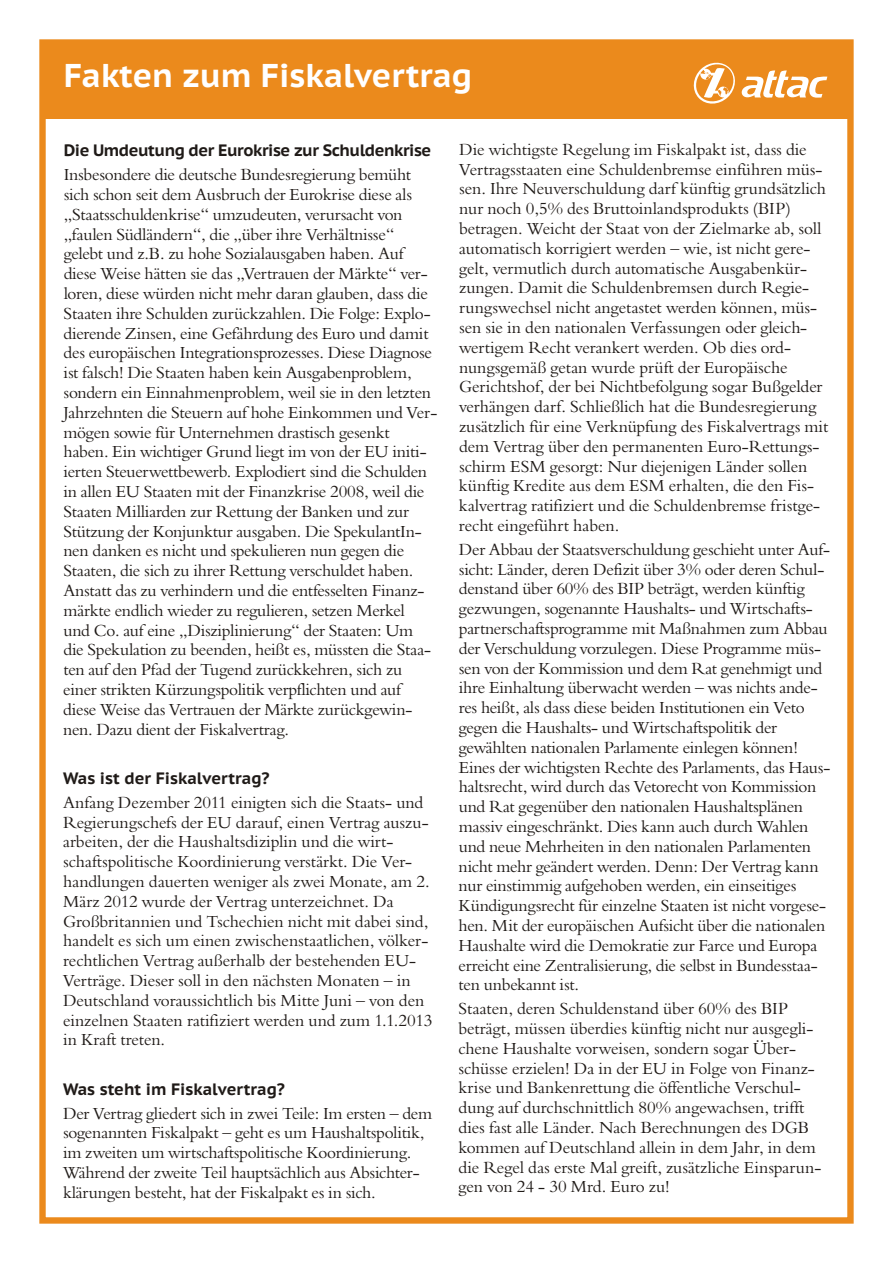
<style>
.page{position:relative;width:893px;height:1263px;background:#fff}
.page>*{position:absolute;margin:0;border:0;box-sizing:border-box;transform-origin:0 0}
.t1{font:33px "Attac Serifenlos Caption,Bold";color:#fff}
.t2{font:16.5px/19.8px "Bergamo Std";letter-spacing:-.015em;color:#1f1a17}
.t3{font:16.5px "Attac Serifenlos Caption,Bold";color:#1f1a17}
.t4{font:16.5px "Attac Serifenlos Caption,Bold";letter-spacing:-.03em;color:#1f1a17}
</style>
<div class="page">
<div style="left:39px;top:39px;width:815px;height:1185px;border:6px solid #eb8a1c"></div>
<div style="left:43px;top:43px;width:807px;height:76px;background:#eb8a1c"></div>
<svg style="left:693px;top:62px;width:134px;height:42px"></svg>
<h1 class="t1" style="left:64px;top:64px;width:410px">Fakten zum Fiskalvertrag</h1>
<p class="t4" style="left:64px;top:145px;width:369px">Die Umdeutung der Eurokrise zur Schuldenkrise</p>
<p class="t2" style="left:459px;top:141px;width:365px">Die wichtigste Regelung im Fiskalpakt ist, dass die<br>Vertragsstaaten eine Schuldenbremse einführen müs-</p>
<p class="t2" style="left:64px;top:167px;width:349px">Insbesondere die deutsche Bundesregierung bemüht</p>
<p class="t2" style="left:459px;top:181px;width:368px">sen. Ihre Neuverschuldung darf künftig grundsätzlich</p>
<p class="t2" style="left:64px;top:186px;width:350px">sich schon seit dem Ausbruch der Eurokrise diese als</p>
<p class="t2" style="left:64px;top:206px;width:340px">„Staatsschuldenkrise“ umzudeuten, verursacht von</p>
<p class="t2" style="left:64px;top:226px;width:332px">„faulen Südländern“, die „über ihre Verhältnisse“</p>
<p class="t2" style="left:64px;top:246px;width:341px">gelebt und z.B. zu hohe Sozialausgaben haben. Auf</p>
<p class="t2" style="left:64px;top:266px;width:366px">diese Weise hätten sie das „Vertrauen der Märkte“ ver-</p>
<p class="t2" style="left:64px;top:285px;width:366px">loren, diese würden nicht mehr daran glauben, dass die</p>
<p class="t2" style="left:64px;top:305px;width:369px">Staaten ihre Schulden zurückzahlen. Die Folge: Explo-</p>
<p class="t2" style="left:64px;top:325px;width:366px">dierende Zinsen, eine Gefährdung des Euro und damit</p>
<p class="t2" style="left:64px;top:345px;width:370px">des europäischen Integrationsprozesses. Diese Diagnose</p>
<p class="t2" style="left:64px;top:365px;width:349px">ist falsch! Die Staaten haben kein Ausgabenproblem,</p>
<p class="t2" style="left:64px;top:384px;width:369px">sondern ein Einnahmenproblem, weil sie in den letzten</p>
<p class="t2" style="left:64px;top:404px;width:375px">Jahrzehnten die Steuern auf hohe Einkommen und Ver&shy;mögen sowie für Unternehmen drastisch gesenkt</p>
<p class="t2" style="left:64px;top:444px;width:365px">haben. Ein wichtiger Grund liegt im von der EU initi-</p>
<p class="t2" style="left:64px;top:464px;width:365px">ierten Steuerwettbewerb. Explodiert sind die Schulden</p>
<p class="t2" style="left:64px;top:483px;width:362px">in allen EU Staaten mit der Finanzkrise 2008, weil die</p>
<p class="t2" style="left:63px;top:503px;width:347px">Staaten Milliarden zur Rettung der Banken und zur</p>
<p class="t2" style="left:63px;top:523px;width:360px">Stützung der Konjunktur ausgaben. Die SpekulantIn&shy;nen danken es nicht und spekulieren nun gegen die</p>
<p class="t2" style="left:459px;top:201px;width:333px">nur noch 0,5% des Bruttoinlandsprodukts (BIP)</p>
<p class="t2" style="left:459px;top:220px;width:364px">betragen. Weicht der Staat von der Zielmarke ab, soll</p>
<p class="t2" style="left:459px;top:240px;width:353px">automatisch korrigiert werden – wie, ist nicht gere-</p>
<p class="t2" style="left:459px;top:260px;width:350px">gelt, vermutlich durch automatische Ausgabenkür-</p>
<p class="t2" style="left:459px;top:280px;width:352px">zungen. Damit die Schuldenbremsen durch Regie-</p>
<p class="t2" style="left:459px;top:300px;width:359px">rungswechsel nicht angetastet werden können, müs-</p>
<p class="t2" style="left:459px;top:319px;width:350px">sen sie in den nationalen Verfassungen oder gleich-</p>
<p class="t2" style="left:459px;top:339px;width:333px">wertigem Recht verankert werden. Ob dies ord-</p>
<p class="t2" style="left:459px;top:359px;width:330px">nungsgemäß getan wurde prüft der Europäische</p>
<p class="t2" style="left:459px;top:379px;width:365px">Gerichtshof, der bei Nichtbefolgung sogar Bußgelder</p>
<p class="t2" style="left:459px;top:399px;width:359px">verhängen darf. Schließlich hat die Bundesregierung</p>
<p class="t2" style="left:459px;top:418px;width:371px">zusätzlich für eine Verknüpfung des Fiskalvertrags mit dem Vertrag über den permanenten Euro-Rettungs-</p>
<p class="t2" style="left:459px;top:458px;width:350px">schirm ESM gesorgt: Nur diejenigen Länder sollen</p>
<p class="t2" style="left:459px;top:478px;width:357px">künftig Kredite aus dem ESM erhalten, die den Fis-</p>
<p class="t2" style="left:459px;top:498px;width:363px">kalvertrag ratifiziert und die Schuldenbremse fristge-</p>
<p class="t2" style="left:459px;top:517px;width:162px">recht eingeführt haben.</p>
<p class="t2" style="left:459px;top:541px;width:373px">Der Abbau der Staatsverschuldung geschieht unter Auf-</p>
<p class="t2" style="left:63px;top:563px;width:351px">Staaten, die sich zu ihrer Rettung verschuldet haben.</p>
<p class="t2" style="left:459px;top:561px;width:367px">sicht: Länder, deren Defizit über 3% oder deren Schul-</p>
<p class="t2" style="left:63px;top:582px;width:363px">Anstatt das zu verhindern und die entfesselten Finanz-</p>
<p class="t2" style="left:459px;top:581px;width:347px">denstand über 60% des BIP beträgt, werden künftig</p>
<p class="t2" style="left:63px;top:602px;width:343px">märkte endlich wieder zu regulieren, setzen Merkel</p>
<p class="t2" style="left:459px;top:601px;width:356px">gezwungen, sogenannte Haushalts- und Wirtschafts-</p>
<p class="t2" style="left:63px;top:622px;width:351px">und Co. auf eine „Disziplinierung“ der Staaten: Um</p>
<p class="t2" style="left:459px;top:620px;width:370px">partnerschaftsprogramme mit Maßnahmen zum Abbau</p>
<p class="t2" style="left:63px;top:642px;width:369px">die Spekulation zu beenden, heißt es, müssten die Staa-</p>
<p class="t2" style="left:459px;top:640px;width:364px">der Verschuldung vorzulegen. Diese Programme müs-</p>
<p class="t2" style="left:63px;top:662px;width:340px">ten auf den Pfad der Tugend zurückkehren, sich zu</p>
<p class="t2" style="left:459px;top:660px;width:365px">sen von der Kommission und dem Rat genehmigt und</p>
<p class="t2" style="left:63px;top:681px;width:339px">einer strikten Kürzungspolitik verpflichten und auf</p>
<p class="t2" style="left:459px;top:680px;width:360px">ihre Einhaltung überwacht werden – was nichts ande-</p>
<p class="t2" style="left:63px;top:701px;width:351px">diese Weise das Vertrauen der Märkte zurückgewin-</p>
<p class="t2" style="left:459px;top:700px;width:347px">res heißt, als dass diese beiden Institutionen ein Veto</p>
<p class="t2" style="left:63px;top:721px;width:227px">nen. Dazu dient der Fiskalvertrag.</p>
<p class="t2" style="left:459px;top:719px;width:373px">gegen die Haushalts- und Wirtschaftspolitik der gewählten nationalen Parlamente einlegen können!<br>Eines der wichtigsten Rechte des Parlaments, das Haus-</p>
<p class="t3" style="left:63px;top:772px;width:208px">Was ist der Fiskalvertrag?</p>
<p class="t2" style="left:459px;top:779px;width:359px">haltsrecht, wird durch das Vetorecht von Kommission</p>
<p class="t2" style="left:63px;top:794px;width:362px">Anfang Dezember 2011 einigten sich die Staats- und</p>
<p class="t2" style="left:459px;top:799px;width:346px">und Rat gegenüber den nationalen Haushaltsplänen</p>
<p class="t2" style="left:63px;top:814px;width:367px">Regierungschefs der EU darauf, einen Vertrag auszu-</p>
<p class="t2" style="left:459px;top:818px;width:351px">massiv eingeschränkt. Dies kann auch durch Wahlen</p>
<p class="t2" style="left:63px;top:834px;width:332px">arbeiten, der die Haushaltsdiziplin und die wirt-</p>
<p class="t2" style="left:459px;top:838px;width:354px">und neue Mehrheiten in den nationalen Parlamenten</p>
<p class="t2" style="left:63px;top:853px;width:351px">schaftspolitische Koordinierung verstärkt. Die Ver-</p>
<p class="t2" style="left:459px;top:858px;width:361px">nicht mehr geändert werden. Denn: Der Vertrag kann</p>
<p class="t2" style="left:63px;top:873px;width:368px">handlungen dauerten weniger als zwei Monate, am 2.</p>
<p class="t2" style="left:459px;top:878px;width:339px">nur einstimmig aufgehoben werden, ein einseitiges</p>
<p class="t2" style="left:63px;top:893px;width:332px">März 2012 wurde der Vertrag unterzeichnet. Da</p>
<p class="t2" style="left:459px;top:898px;width:369px">Kündigungsrecht für einzelne Staaten ist nicht vorgese-</p>
<p class="t2" style="left:63px;top:913px;width:367px">Großbritannien und Tschechien nicht mit dabei sind,</p>
<p class="t2" style="left:459px;top:917px;width:368px">hen. Mit der europäischen Aufsicht über die nationalen</p>
<p class="t2" style="left:63px;top:933px;width:367px">handelt es sich um einen zwischenstaatlichen, völker-</p>
<p class="t2" style="left:459px;top:937px;width:360px">Haushalte wird die Demokratie zur Farce und Europa</p>
<p class="t2" style="left:63px;top:952px;width:355px">rechtlichen Vertrag außerhalb der bestehenden EU-</p>
<p class="t2" style="left:459px;top:957px;width:361px">erreicht eine Zentralisierung, die selbst in Bundesstaa-</p>
<p class="t2" style="left:63px;top:972px;width:349px">Verträge. Dieser soll in den nächsten Monaten – in</p>
<p class="t2" style="left:459px;top:977px;width:122px">ten unbekannt ist.</p>
<p class="t2" style="left:63px;top:992px;width:363px">Deutschland voraussichtlich bis Mitte Juni – von den</p>
<p class="t2" style="left:459px;top:1001px;width:331px">Staaten, deren Schuldenstand über 60% des BIP</p>
<p class="t2" style="left:63px;top:1012px;width:371px">einzelnen Staaten ratifiziert werden und zum 1.1.2013</p>
<p class="t2" style="left:459px;top:1020px;width:356px">beträgt, müssen überdies künftig nicht nur ausgegli-</p>
<p class="t2" style="left:63px;top:1032px;width:104px">in Kraft treten.</p>
<p class="t2" style="left:458px;top:1040px;width:358px">chene Haushalte vorweisen, sondern sogar Über&shy;schüsse erzielen! Da in der EU in Folge von Finanz-</p>
<p class="t3" style="left:63px;top:1083px;width:223px">Was steht im Fiskalvertrag?</p>
<p class="t2" style="left:458px;top:1080px;width:344px">krise und Bankenrettung die öffentliche Verschul-</p>
<p class="t2" style="left:63px;top:1105px;width:371px">Der Vertrag gliedert sich in zwei Teile: Im ersten – dem</p>
<p class="t2" style="left:458px;top:1100px;width:352px">dung auf durchschnittlich 80% angewachsen, trifft dies fast alle Länder. Nach Berechnungen des DGB</p>
<p class="t2" style="left:63px;top:1125px;width:363px">sogenannten Fiskalpakt – geht es um Haushaltspolitik,</p>
<p class="t2" style="left:458px;top:1139px;width:359px">kommen auf Deutschland allein in dem Jahr, in dem</p>
<p class="t2" style="left:63px;top:1144px;width:358px">im zweiten um wirtschaftspolitische Koordinierung.<br>Während der zweite Teil hauptsächlich aus Absichter-</p>
<p class="t2" style="left:458px;top:1159px;width:364px">die Regel das erste Mal greift, zusätzliche Einsparun&shy;gen von 24 - 30 Mrd. Euro zu!</p>
<p class="t2" style="left:63px;top:1184px;width:314px">klärungen besteht, hat der Fiskalpakt es in sich.</p>
</div>
